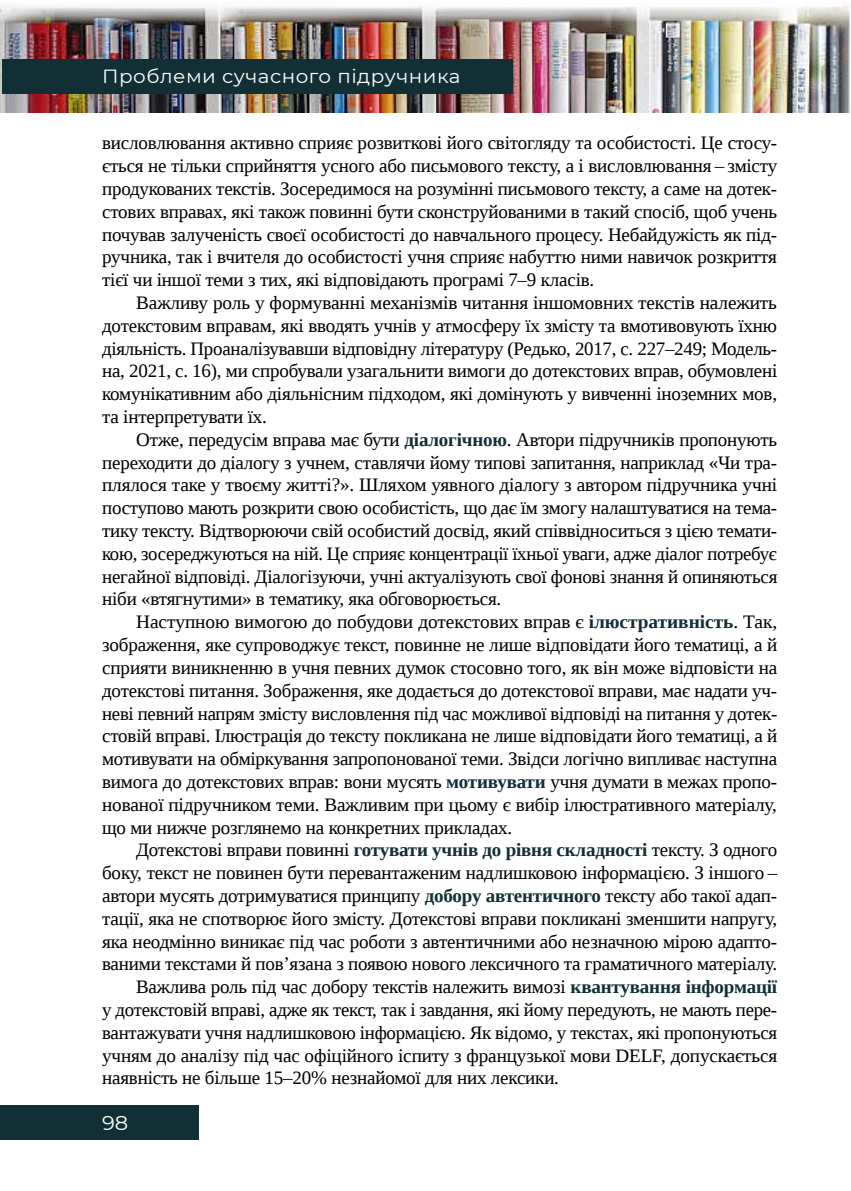
<style>
.page{position:relative;width:851px;height:1191px;background:#fff}
.page>*{position:absolute;margin:0;border:0;box-sizing:border-box;transform-origin:0 0}
.t1{font:20px "Montserrat";color:#fff;scale:1.05 1}
.t2{font:19px/22.8px "Liberation Serif";letter-spacing:-.01em;color:#000;text-align:justify}
.t3{font:19px "Montserrat";letter-spacing:.025em;color:#fff;scale:1.05 1}
.s1{font-weight:700;color:#122f35}
</style>
<div class="page">
<img style="left:0;top:4px;width:850px;height:109px">
<div style="left:2px;top:60px;width:510px;height:34px;background:#122f35"></div>
<div style="left:0;top:1106px;width:198px;height:34px;background:#122f35"></div>
<p class="t3" style="left:102px;top:63px;width:343px">Проблеми сучасного підручника</p>
<p class="t2" style="left:102px;top:131px;width:676px">висловлювання активно сприяє розвиткові його світогляду та особистості. Це стосу&shy;ється не тільки сприйняття усного або письмового тексту, а і висловлювання – змісту продукованих текстів. Зосередимося на розумінні письмового тексту, а саме на дотек&shy;стових вправах, які також повинні бути сконструйованими в такий спосіб, щоб учень почував залученість своєї особистості до навчального процесу. Небайдужість як під&shy;ручника, так і вчителя до особистості учня сприяє набуттю ними навичок розкриття тієї чи іншої теми з тих, які відповідають програмі 7–9 класів.</p>
<p class="t2" style="left:102px;top:291px;width:676px;text-indent:34px">Важливу роль у формуванні механізмів читання іншомовних текстів належить дотекстовим вправам, які вводять учнів у атмосферу їх змісту та вмотивовують їхню діяльність. Проаналізувавши відповідну літературу (Редько, 2017, с. 227–249; Модель&shy;на, 2021, с. 16), ми спробували узагальнити вимоги до дотекстових вправ, обумовлені комунікативним або діяльнісним підходом, які домінують у вивченні іноземних мов, та інтерпретувати їх.</p>
<p class="t2" style="left:102px;top:428px;width:676px;text-indent:34px">Отже, передусім вправа має бути <span class="s1">діалогічною</span>. Автори підручників пропонують переходити до діалогу з учнем, ставлячи йому типові запитання, наприклад «Чи тра&shy;плялося таке у твоєму житті?». Шляхом уявного діалогу з автором підручника учні поступово мають розкрити свою особистість, що дає їм змогу налаштуватися на тема&shy;тику тексту. Відтворюючи свій особистий досвід, який співвідноситься з цією темати&shy;кою, зосереджуються на ній. Це сприяє концентрації їхньої уваги, адже діалог потребує негайної відповіді. Діалогізуючи, учні актуалізують свої фонові знання й опиняються ніби «втягнутими» в тематику, яка обговорюється.</p>
<p class="t2" style="left:102px;top:610px;width:676px;text-indent:34px">Наступною вимогою до побудови дотекстових вправ є <span class="s1">ілюстративність</span>. Так, зображення, яке супроводжує текст, повинне не лише відповідати його тематиці, а й сприяти виникненню в учня певних думок стосовно того, як він може відповісти на дотекстові питання. Зображення, яке додається до дотекстової вправи, має надати уч&shy;неві певний напрям змісту висловлення під час можливої відповіді на питання у дотек&shy;стовій вправі. Ілюстрація до тексту покликана не лише відповідати його тематиці, а й мотивувати на обміркування запропонованої теми. Звідси логічно випливає наступна вимога до дотекстових вправ: вони мусять <span class="s1">мотивувати</span> учня думати в межах пропо&shy;нованої підручником теми. Важливим при цьому є вибір ілюстративного матеріалу, що ми нижче розглянемо на конкретних прикладах.</p>
<p class="t2" style="left:136px;top:838px;width:642px">Дотекстові вправи повинні <span class="s1">готувати учнів до рівня складності</span> тексту. З одного</p>
<p class="t2" style="left:102px;top:861px;width:676px">боку, текст не повинен бути перевантаженим надлишковою інформацією. З іншого –</p>
<p class="t2" style="left:102px;top:884px;width:676px">автори мусять дотримуватися принципу <span class="s1">добору автентичного</span> тексту або такої адап-</p>
<p class="t2" style="left:102px;top:907px;width:676px">тації, яка не спотворює його змісту. Дотекстові вправи покликані зменшити напругу,</p>
<p class="t2" style="left:102px;top:929px;width:676px">яка неодмінно виникає під час роботи з автентичними або незначною мірою адапто-</p>
<p class="t2" style="left:102px;top:952px;width:676px">ваними текстами й пов’язана з появою нового лексичного та граматичного матеріалу.</p>
<p class="t2" style="left:136px;top:975px;width:642px">Важлива роль під час добору текстів належить вимозі <span class="s1">квантування інформації</span></p>
<p class="t2" style="left:102px;top:998px;width:676px">у дотекстовій вправі, адже як текст, так і завдання, які йому передують, не мають пере-</p>
<p class="t2" style="left:102px;top:1021px;width:676px">вантажувати учня надлишковою інформацією. Як відомо, у текстах, які пропонуються</p>
<p class="t2" style="left:102px;top:1043px;width:676px">учням до аналізу під час офіційного іспиту з французької мови DELF, допускається</p>
<p class="t2" style="left:102px;top:1066px;width:458px">наявність не більше 15–20% незнайомої для них лексики.</p>
<p class="t1" style="left:102px;top:1109px;width:26px">98</p>
</div>
